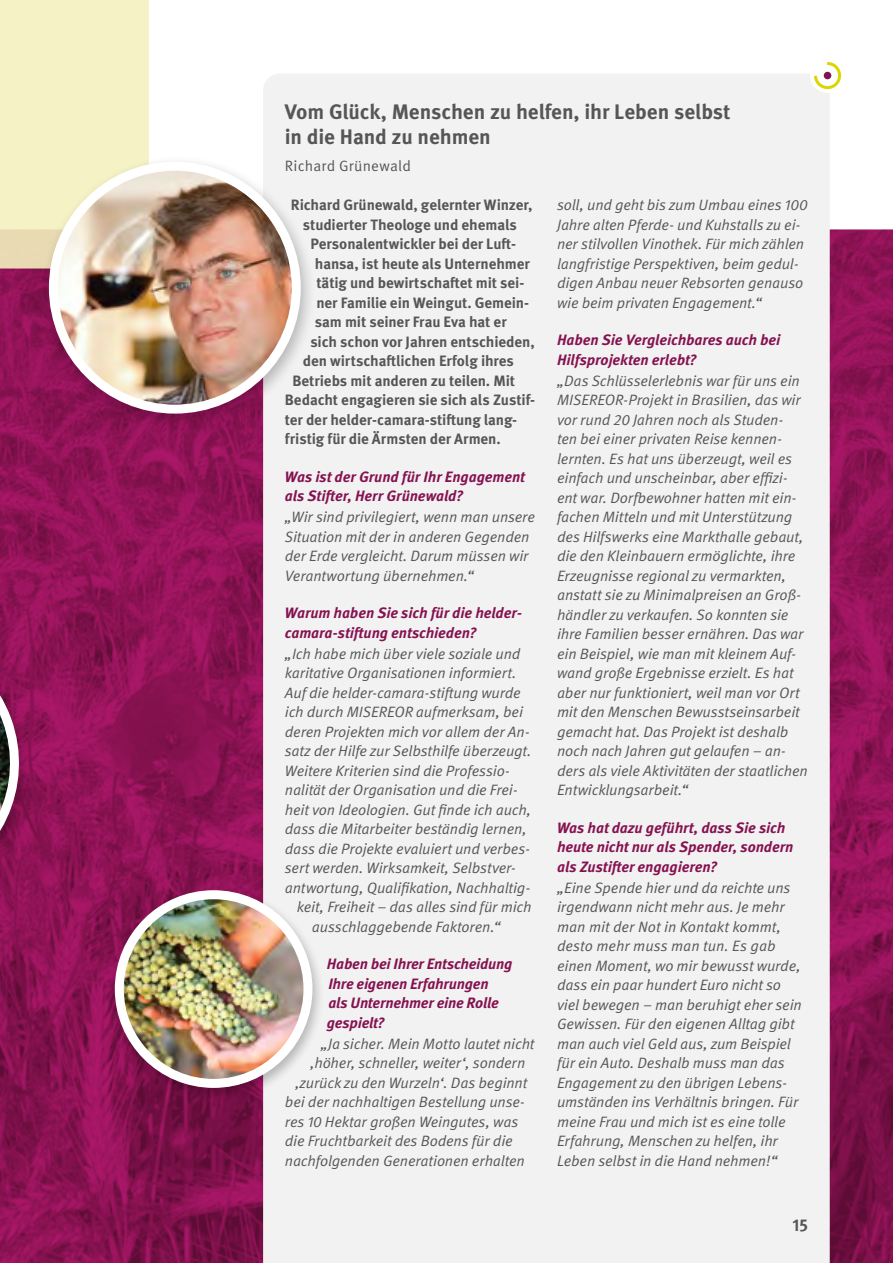
<style>
.page{position:relative;width:893px;height:1263px;background:#fff}
.page>*{position:absolute;margin:0;border:0;box-sizing:border-box;transform-origin:0 0}
.t1{font:700 21px/25.2px "Meta Pro";letter-spacing:-.01em;color:#565656}
.t2{font:700 17.1px "Meta Pro";color:#565656}
.t3{font:15px/19.5px "Meta Pro Norm Ita";letter-spacing:-.01em;color:#565656}
.t4{font:700 15px "Meta Pro";letter-spacing:-.01em;color:#565656}
.t5{font:italic 700 15px/19.5px "Meta Pro";letter-spacing:-.01em;color:#851250}
.t6{font:15px "Meta Pro Norm";letter-spacing:.01em;color:#565656}
</style>
<div class="page">
<img style="left:0;top:230px;width:893px;height:1033px">
<div style="left:263px;top:74px;width:567px;height:1189px;background:#f2f2f2"></div>
<div style="left:810px;top:58px;width:35px;height:35px;background:#fff;border-radius:50%"></div>
<div style="left:814px;top:62px;width:27px;height:27px;border:3px solid #dcd600;border-radius:50%"></div>
<div style="left:824px;top:72px;width:7px;height:7px;background:#851250;border-radius:50%"></div>
<div style="left:108px;top:886px;width:218px;height:217px;background:#000;opacity:.25"></div>
<img style="left:122px;top:895px;width:186px;height:188px">
<div style="left:115px;top:890px;width:197px;height:198px;border:9px solid #fff;border-radius:50%"></div>
<svg style="left:0;top:0;width:149px;height:834px"></svg>
<div style="left:0;top:628px;width:32px;height:310px;background:#000;opacity:.25"></div>
<svg style="left:0;top:620px;width:31px;height:315px"></svg>
<div style="left:40px;top:155px;width:277px;height:277px;background:#000;opacity:.25"></div>
<img style="left:53px;top:166px;width:243px;height:238px">
<div style="left:49px;top:162px;width:252px;height:252px;border:9px solid #fff;border-radius:50%"></div>
<h1 class="t1" style="left:285px;top:97px;width:447px">Vom Glück, Menschen zu helfen, ihr Leben selbst in die Hand zu nehmen</h1>
<p class="t6" style="left:285px;top:154px;width:128px">Richard Grünewald</p>
<p class="t4" style="left:291px;top:193px;width:243px">Richard Grünewald, gelernter Winzer,</p>
<p class="t4" style="left:303px;top:213px;width:216px">studierter Theologe und ehemals</p>
<p class="t4" style="left:310px;top:232px;width:207px">Personalentwickler bei der Luft-</p>
<p class="t4" style="left:315px;top:252px;width:216px">hansa, ist heute als Unternehmer</p>
<p class="t4" style="left:316px;top:271px;width:209px">tätig und bewirtschaftet mit sei-</p>
<p class="t4" style="left:316px;top:291px;width:214px">ner Familie ein Weingut. Gemein-</p>
<p class="t4" style="left:315px;top:310px;width:193px">sam mit seiner Frau Eva hat er</p>
<p class="t4" style="left:310px;top:330px;width:226px">sich schon vor Jahren entschieden,</p>
<p class="t4" style="left:303px;top:349px;width:213px">den wirtschaftlichen Erfolg ihres</p>
<p class="t4" style="left:292px;top:369px;width:224px">Betriebs mit anderen zu teilen. Mit</p>
<p class="t4" style="left:285px;top:388px;width:252px">Bedacht engagieren sie sich als Zustif-</p>
<p class="t4" style="left:285px;top:408px;width:234px">ter der helder-camara-stiftung lang-</p>
<p class="t4" style="left:285px;top:427px;width:217px">fristig für die Ärmsten der Armen.</p>
<p class="t5" style="left:285px;top:466px;width:242px">Was ist der Grund für Ihr Engagement als Stifter, Herr Grünewald?</p>
<p class="t3" style="left:285px;top:506px;width:252px">„Wir sind privilegiert, wenn man unsere Situation mit der in anderen Gegenden der Erde vergleicht. Darum müssen wir Verantwortung übernehmen.“</p>
<p class="t5" style="left:285px;top:602px;width:239px">Warum haben Sie sich für die helder&shy;camara-stiftung entschieden?</p>
<p class="t3" style="left:285px;top:643px;width:237px">„Ich habe mich über viele soziale und</p>
<p class="t3" style="left:285px;top:662px;width:233px">karitative Organisationen informiert.</p>
<p class="t3" style="left:285px;top:682px;width:237px">Auf die helder-camara-stiftung wurde</p>
<p class="t3" style="left:285px;top:701px;width:240px">ich durch MISEREOR aufmerksam, bei</p>
<p class="t3" style="left:285px;top:721px;width:246px">deren Projekten mich vor allem der An-</p>
<p class="t3" style="left:285px;top:740px;width:248px">satz der Hilfe zur Selbsthilfe überzeugt.</p>
<p class="t3" style="left:285px;top:760px;width:227px">Weitere Kriterien sind die Professio-</p>
<p class="t3" style="left:285px;top:779px;width:235px">nalität der Organisation und die Frei-</p>
<p class="t3" style="left:285px;top:799px;width:248px">heit von Ideologien. Gut finde ich auch,</p>
<p class="t3" style="left:285px;top:818px;width:243px">dass die Mitarbeiter beständig lernen,</p>
<p class="t3" style="left:285px;top:838px;width:247px">dass die Projekte evaluiert und verbes-</p>
<p class="t3" style="left:285px;top:857px;width:233px">sert werden. Wirksamkeit, Selbstver-</p>
<p class="t3" style="left:285px;top:877px;width:247px">antwortung, Qualifikation, Nachhaltig-</p>
<p class="t3" style="left:297px;top:896px;width:236px">keit, Freiheit – das alles sind für mich</p>
<p class="t3" style="left:312px;top:916px;width:190px">ausschlaggebende Faktoren.“</p>
<p class="t5" style="left:327px;top:953px;width:187px">Haben bei Ihrer Entscheidung<br>Ihre eigenen Erfahrungen<br>als Unternehmer eine Rolle gespielt?</p>
<p class="t3" style="left:321px;top:1033px;width:215px">„Ja sicher. Mein Motto lautet nicht</p>
<p class="t3" style="left:310px;top:1052px;width:216px">‚höher, schneller, weiter‘, sondern</p>
<p class="t3" style="left:295px;top:1072px;width:233px">‚zurück zu den Wurzeln‘. Das beginnt</p>
<p class="t3" style="left:285px;top:1091px;width:242px">bei der nachhaltigen Bestellung unse-</p>
<p class="t3" style="left:285px;top:1111px;width:235px">res 10 Hektar großen Weingutes, was</p>
<p class="t3" style="left:285px;top:1130px;width:229px">die Fruchtbarkeit des Bodens für die</p>
<p class="t3" style="left:285px;top:1150px;width:241px">nachfolgenden Generationen erhalten</p>
<p class="t3" style="left:557px;top:194px;width:252px">soll, und geht bis zum Umbau eines 100<br>Jahre alten Pferde- und Kuhstalls zu ei&shy;ner stilvollen Vinothek. Für mich zählen langfristige Perspektiven, beim gedul&shy;digen Anbau neuer Rebsorten genauso wie beim privaten Engagement.“</p>
<p class="t5" style="left:557px;top:329px;width:225px">Haben Sie Vergleichbares auch bei<br>Hilfsprojekten erlebt?</p>
<p class="t3" style="left:557px;top:370px;width:252px">„Das Schlüsselerlebnis war für uns ein MISEREOR-Projekt in Brasilien, das wir vor rund 20 Jahren noch als Studen-<br>ten bei einer privaten Reise kennen&shy;lernten. Es hat uns überzeugt, weil es einfach und unscheinbar, aber effizi&shy;ent war. Dorfbewohner hatten mit ein&shy;fachen Mitteln und mit Unterstützung des Hilfswerks eine Markthalle gebaut, die den Kleinbauern ermöglichte, ihre Erzeugnisse regional zu vermarkten, anstatt sie zu Minimalpreisen an Groß&shy;händler zu verkaufen. So konnten sie ihre Familien besser ernähren. Das war ein Beispiel, wie man mit kleinem Auf&shy;wand große Ergebnisse erzielt. Es hat aber nur funktioniert, weil man vor Ort mit den Menschen Bewusstseinsarbeit gemacht hat. Das Projekt ist deshalb noch nach Jahren gut gelaufen – an&shy;ders als viele Aktivitäten der staatlichen Entwicklungsarbeit.“</p>
<p class="t5" style="left:557px;top:817px;width:238px">Was hat dazu geführt, dass Sie sich heute nicht nur als Spender, sondern als Zustifter engagieren?</p>
<p class="t3" style="left:557px;top:877px;width:246px">„Eine Spende hier und da reichte uns irgendwann nicht mehr aus. Je mehr man mit der Not in Kontakt kommt, desto mehr muss man tun. Es gab einen Moment, wo mir bewusst wurde, dass ein paar hundert Euro nicht so viel bewegen – man beruhigt eher sein Gewissen. Für den eigenen Alltag gibt man auch viel Geld aus, zum Beispiel für ein Auto. Deshalb muss man das Engagement zu den übrigen Lebens&shy;umständen ins Verhältnis bringen. Für meine Frau und mich ist es eine tolle Erfahrung, Menschen zu helfen, ihr Leben selbst in die Hand nehmen!“</p>
<p class="t2" style="left:792px;top:1212px;width:17px">15</p>
</div>
